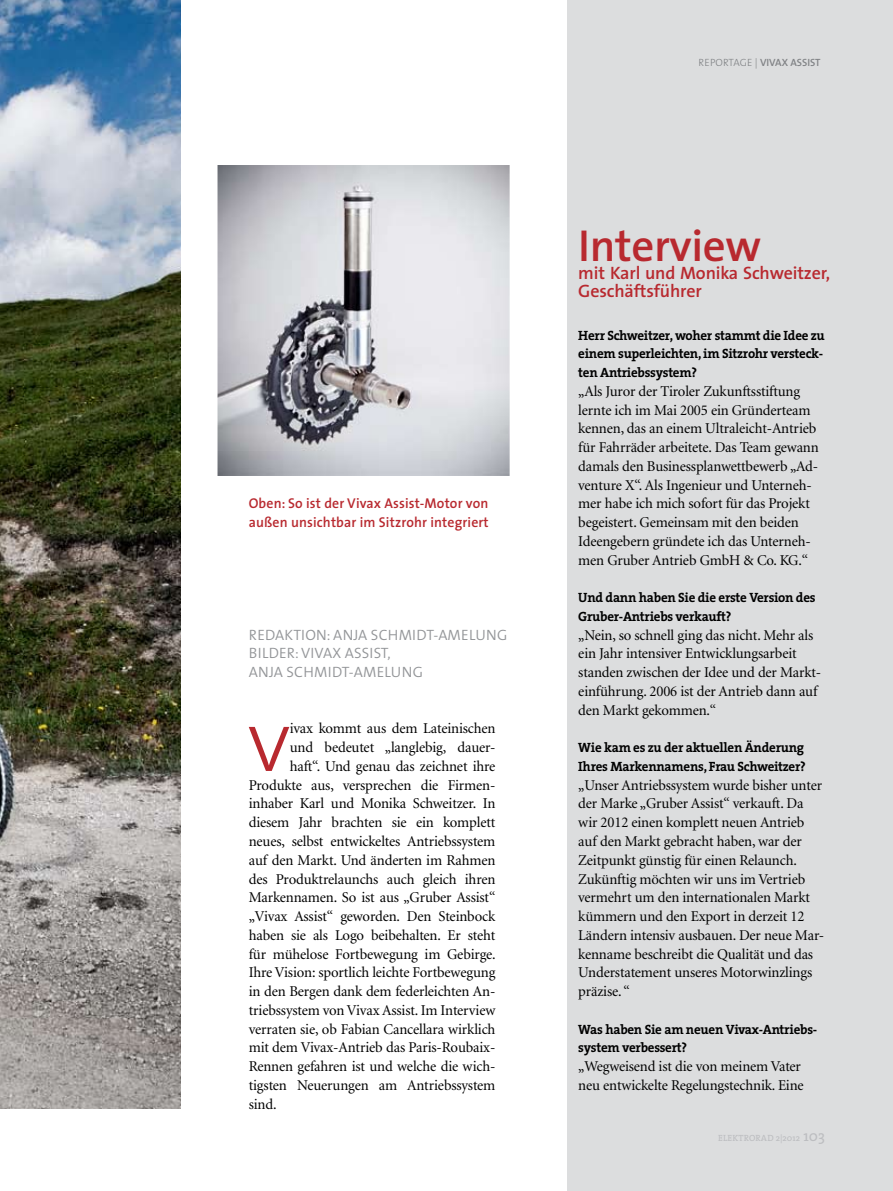
<style>
.page{position:relative;width:893px;height:1191px;background:#fff}
.page>*{position:absolute;margin:0;border:0;box-sizing:border-box;transform-origin:0 0}
.t1{font:84.6px "The Sans Light Caps";color:#b8292f}
.t2{font:600 45px "The Sans";letter-spacing:-.01em;color:#b8292f}
.t3{font:600 18px/18px "The Sans";letter-spacing:-.01em;color:#b8292f}
.t4{font:15px/18.8px "Minion LT";letter-spacing:-.01em;color:#000}
.t5{font:300 15px/18.8px "The Sans";letter-spacing:.015em;color:#939598}
.t6{font:600 14.25px/18.8px "The Sans";letter-spacing:.01em;color:#b8292f}
.t7{font:700 13.5px/18.8px "The Serif";letter-spacing:-.02em;color:#000}
.t8{font:10.5px "The Sans Semi Bold Caps";letter-spacing:-.005em;color:#808285}
.t9{font:9px "The Serif";letter-spacing:.015em;color:#bcbdc0}
.s1{font-family:"The Sans";font-weight:300}
.s2{font-size:15px}
</style>
<div class="page">
<div style="left:567px;top:0;width:326px;height:1191px;background:#dcddde"></div>
<img style="left:0;top:0;width:180px;height:1108px">
<img style="left:219px;top:166px;width:289px;height:309px">
<div style="left:210px;top:150px;width:307px;height:339px;border:8px solid #fff"></div>
<p class="t6" style="left:249px;top:494px;width:242px">Oben: So ist der Vivax Assist-Motor von außen unsichtbar im Sitzrohr integriert</p>
<p class="t5" style="left:249px;top:624px;width:260px">REDAKTION: ANJA SCHMIDT-AMELUNG<br>BILDER: VIVAX ASS IST,<br>ANJA SCHMIDT-AMELUNG</p>
<h1 class="t1" style="left:247px;top:696px;width:45px">v</h1>
<p class="t4" style="left:290px;top:720px;width:207px">ivax kommt aus dem Lateinischen</p>
<p class="t4" style="left:290px;top:738px;width:207px">und bedeutet „langlebig, dauer-</p>
<p class="t4" style="left:290px;top:757px;width:207px">haft“. Und genau das zeichnet ihre</p>
<p class="t4" style="left:249px;top:776px;width:248px">Produkte aus, versprechen die Firmen-</p>
<p class="t4" style="left:249px;top:795px;width:248px">inhaber Karl und Monika Schweitzer. In</p>
<p class="t4" style="left:249px;top:813px;width:248px">diesem Jahr brachten sie ein komplett</p>
<p class="t4" style="left:249px;top:832px;width:248px">neues, selbst entwickeltes Antriebssystem</p>
<p class="t4" style="left:249px;top:851px;width:248px">auf den Markt. Und änderten im Rahmen</p>
<p class="t4" style="left:249px;top:870px;width:248px">des Produktrelaunchs auch gleich ihren</p>
<p class="t4" style="left:249px;top:888px;width:248px">Markennamen. So ist aus „Gruber Assist“</p>
<p class="t4" style="left:249px;top:907px;width:248px">„Vivax Assist“ geworden. Den Steinbock</p>
<p class="t4" style="left:249px;top:926px;width:248px">haben sie als Logo beibehalten. Er steht</p>
<p class="t4" style="left:249px;top:945px;width:249px">für mühelose Fortbewegung im Gebirge.</p>
<p class="t4" style="left:249px;top:963px;width:248px">Ihre Vision: sportlich leichte Fortbewegung</p>
<p class="t4" style="left:249px;top:982px;width:248px">in den Bergen dank dem federleichten An-</p>
<p class="t4" style="left:249px;top:1001px;width:248px">triebssystem von Vivax Assist. Im Interview</p>
<p class="t4" style="left:249px;top:1020px;width:248px">verraten sie, ob Fabian Cancellara wirklich</p>
<p class="t4" style="left:249px;top:1038px;width:248px">mit dem Vivax-Antrieb das Paris-Roubaix-</p>
<p class="t4" style="left:249px;top:1057px;width:248px">Rennen gefahren ist und welche die wich-</p>
<p class="t4" style="left:249px;top:1076px;width:248px">tigsten Neuerungen am Antriebssystem</p>
<p class="t4" style="left:249px;top:1095px;width:29px">sind.</p>
<p class="t8" style="left:699px;top:54px;width:123px"><span class="s1">REPORTAGE |</span> VIVAX ASSIST</p>
<h2 class="t2" style="left:578px;top:208px;width:184px">Interview</h2>
<p class="t3" style="left:578px;top:263px;width:253px">mit Karl und Monika Schweitzer,<br>Geschäftsführer</p>
<p class="t7" style="left:578px;top:325px;width:248px">Herr Schweitzer, woher stammt die Idee zu einem superleichten, im Sitzrohr versteck&shy;ten Antriebssystem?</p>
<p class="t4" style="left:578px;top:382px;width:242px">„Als Juror der Tiroler Zukunftsstiftung lernte ich im Mai 2005 ein Gründerteam kennen, das an einem Ultraleicht-Antrieb für Fahrräder arbeitete. Das Team gewann damals den Businessplanwettbewerb „Ad&shy;venture X“. Als Ingenieur und Unterneh&shy;mer habe ich mich sofort für das Projekt begeistert. Gemeinsam mit den beiden Ideengebern gründete ich das Unterneh&shy;men Gruber Antrieb GmbH &amp; Co. KG.“</p>
<p class="t7" style="left:578px;top:588px;width:239px">Und dann haben Sie die erste Version des<br>Gruber-Antriebs verkauft?</p>
<p class="t4" style="left:578px;top:626px;width:243px">„Nein, so schnell ging das nicht. Mehr als ein Jahr intensiver Entwicklungsarbeit standen zwischen der Idee und der Markt&shy;einführung. 2006 ist der Antrieb dann auf den Markt gekommen.“</p>
<p class="t7" style="left:578px;top:738px;width:229px">Wie kam es zu der aktuellen Änderung<br>Ihres Markennamens, Frau Schweitzer?</p>
<p class="t4" style="left:578px;top:776px;width:247px">„Unser Antriebssystem wurde bisher unter der Marke „Gruber Assist“ verkauft. Da wir 2012 einen komplett neuen Antrieb auf den Markt gebracht haben, war der Zeitpunkt günstig für einen Relaunch.<br>Zukünftig möchten wir uns im Vertrieb vermehrt um den internationalen Markt kümmern und den Export in derzeit 12<br>Ländern intensiv ausbauen. Der neue Mar&shy;kenname beschreibt die Qualität und das Understatement unseres Motorwinzlings präzise. “</p>
<p class="t7" style="left:578px;top:1019px;width:240px">Was haben Sie am neuen Vivax-Antriebs&shy;system verbessert?</p>
<p class="t4" style="left:578px;top:1057px;width:227px">„Wegweisend ist die von meinem Vater neu entwickelte Regelungstechnik. Eine</p>
<p class="t9" style="left:718px;top:1130px;width:108px">ELEKTRORAD 2|2012 <span class="s2">103</span></p>
</div>
